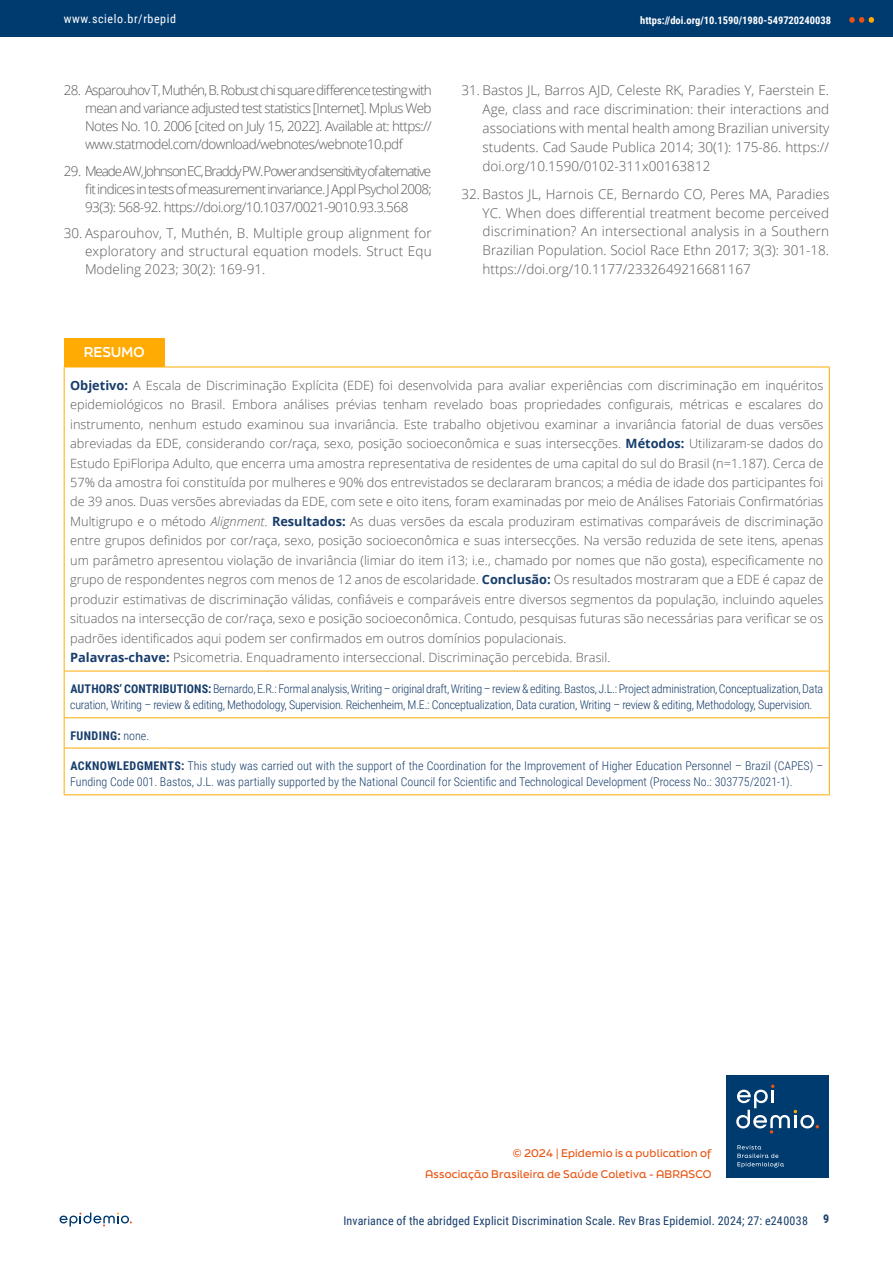
<style>
.page{position:relative;width:893px;height:1263px;background:#fff}
.page>*{position:absolute;margin:0;border:0;box-sizing:border-box;transform-origin:0 0}
.t1{font:300 13.5px/18.9px "Open Sans";color:#575756;text-align:justify}
.t2{font:700 13.5px "Final Six";letter-spacing:-.01em;color:#fff}
.t3{font:300 12.75px/19.5px "Open Sans";color:#575756}
.t4{font:300 12px/16.5px "Roboto Condensed";letter-spacing:-.02em;color:#173d6b}
.t5{font:300 12px/16.5px "Roboto Condensed";color:#173d6b}
.t6{font:12px "Roboto Condensed";letter-spacing:.015em;color:#173d6b}
.t7{font:12px "Roboto Condensed";letter-spacing:.05em;color:#fff}
.t8{font:700 12px "Roboto Condensed";letter-spacing:.035em;color:#173d6b}
.t9{font:500 10.5px/21px "Final Six";letter-spacing:.015em;color:#e85412;text-align:right}
.t10{font:700 10.5px "Roboto Condensed";color:#fff}
.s1{font-weight:700;color:#173d6b}
.s2{font-style:italic}
.s3{font-weight:700}
.s4{font-weight:300}
</style>
<div class="page">
<div style="left:0;top:0;width:893px;height:36px;background:#003b70"></div>
<svg style="left:849px;top:17px;width:25px;height:6px"></svg>
<svg style="left:60px;top:1212px;width:72px;height:14px"></svg>
<div style="left:64px;top:339px;width:100px;height:28px;background:#ffab03"></div>
<hr style="left:829px;top:671px;width:1px;height:46px;background:#ffab03">
<hr style="left:829px;top:718px;width:1px;height:30px;background:#ffab03">
<hr style="left:829px;top:748px;width:1px;height:46px;background:#ffab03">
<hr style="left:64px;top:671px;width:1px;height:46px;background:#ffab03">
<hr style="left:64px;top:717px;width:100px;height:1px;background:#ffab03">
<hr style="left:164px;top:717px;width:666px;height:1px;background:#ffab03">
<hr style="left:64px;top:718px;width:1px;height:30px;background:#ffab03">
<hr style="left:64px;top:748px;width:1px;height:46px;background:#ffab03">
<hr style="left:64px;top:748px;width:100px;height:1px;background:#ffab03">
<hr style="left:164px;top:748px;width:666px;height:1px;background:#ffab03">
<hr style="left:64px;top:794px;width:100px;height:1px;background:#ffab03">
<hr style="left:164px;top:794px;width:666px;height:1px;background:#ffab03">
<hr style="left:64px;top:367px;width:100px;height:1px;background:#ffab03">
<hr style="left:64px;top:367px;width:1px;height:304px;background:#ffab03">
<hr style="left:164px;top:367px;width:666px;height:1px;background:#ffab03">
<hr style="left:829px;top:367px;width:1px;height:304px;background:#ffab03">
<hr style="left:64px;top:671px;width:100px;height:1px;background:#ffab03">
<hr style="left:164px;top:671px;width:666px;height:1px;background:#ffab03">
<div style="left:726px;top:1075px;width:103px;height:103px;background:#003b70"></div>
<svg style="left:737px;top:1145px;width:47px;height:22px"></svg>
<svg style="left:736px;top:1084px;width:83px;height:49px"></svg>
<p class="t7" style="left:64px;top:10px;width:114px">www.scielo.br/rbepid</p>
<p class="t1" style="left:85px;top:81px;width:348px;line-height:18px;text-indent:-21px">28. Asparouhov T, Muthén, B. Robust chi square difference testing with mean and variance adjusted test statistics [Internet]. Mplus Web Notes No. 10. 2006 [cited on July 15, 2022]. Available at: https:// www.statmodel.com/download/webnotes/webnote10.pdf</p>
<p class="t1" style="left:85px;top:162px;width:348px;line-height:18px;text-indent:-21px">29. Meade AW,Johnson EC,Braddy PW. Power and sensitivity of alternative fit indices in tests of measurement invariance. J Appl Psychol 2008; 93(3): 568-92. https://doi.org/10.1037/0021-9010.93.3.568</p>
<p class="t1" style="left:85px;top:224px;width:348px;line-height:18px;text-indent:-21px">30. Asparouhov, T, Muthén, B. Multiple group alignment for exploratory and structural equation models. Struct Equ Modeling 2023; 30(2): 169-91.</p>
<p class="t10" style="left:640px;top:12px;width:192px">https://doi.org/10.1590/1980-549720240038</p>
<p class="t1" style="left:483px;top:81px;width:348px;text-indent:-21px">31. Bastos JL, Barros AJD, Celeste RK, Paradies Y, Faerstein E.<br>Age, class and race discrimination: their interactions and associations with mental health among Brazilian university students. Cad Saude Publica 2014; 30(1): 175-86. https:// doi.org/10.1590/0102-311x00163812</p>
<p class="t1" style="left:483px;top:184px;width:348px;text-indent:-21px">32. Bastos JL, Harnois CE, Bernardo CO, Peres MA, Paradies YC. When does differential treatment become perceived discrimination? An intersectional analysis in a Southern Brazilian Population. Sociol Race Ethn 2017; 3(3): 301-18. https://doi.org/10.1177/2332649216681167</p>
<p class="t2" style="left:84px;top:342px;width:62px">RESUMO</p>
<p class="t3" style="left:70px;top:375px;width:755px"><span class="s1">Objetivo:</span> A Escala de Discriminação Explícita (EDE) foi desenvolvida para avaliar experiências com discriminação em inquéritos epidemiológicos no Brasil. Embora análises prévias tenham revelado boas propriedades configurais, métricas e escalares do instrumento, nenhum estudo examinou sua invariância. Este trabalho objetivou examinar a invariância fatorial de duas versões abreviadas da EDE, considerando cor/raça, sexo, posição socioeconômica e suas intersecções. <span class="s1">Métodos:</span> Utilizaram-se dados do Estudo EpiFloripa Adulto, que encerra uma amostra representativa de residentes de uma capital do sul do Brasil (n=1.187). Cerca de 57% da amostra foi constituída por mulheres e 90% dos entrevistados se declararam brancos; a média de idade dos participantes foi de 39 anos. Duas versões abreviadas da EDE, com sete e oito itens, foram examinadas por meio de Análises Fatoriais Confirmatórias Multigrupo e o método <span class="s2">Alignment</span>. <span class="s1">Resultados:</span> As duas versões da escala produziram estimativas comparáveis de discriminação entre grupos definidos por cor/raça, sexo, posição socioeconômica e suas intersecções. Na versão reduzida de sete itens, apenas um parâmetro apresentou violação de invariância (limiar do item i13; i.e., chamado por nomes que não gosta), especificamente no grupo de respondentes negros com menos de 12 anos de escolaridade. <span class="s1">Conclusão:</span> Os resultados mostraram que a EDE é capaz de produzir estimativas de discriminação válidas, confiáveis e comparáveis entre diversos segmentos da população, incluindo aqueles situados na intersecção de cor/raça, sexo e posição socioeconômica. Contudo, pesquisas futuras são necessárias para verificar se os padrões identificados aqui podem ser confirmados em outros domínios populacionais.<br><span class="s1">Palavras-chave:</span> Psicometria. Enquadramento interseccional. Discriminação percebida. Brasil.</p>
<p class="t4" style="left:70px;top:680px;width:755px"><span class="s3">AUTHORS’ CONTRIBUTIONS:</span> Bernardo, E.R.: Formal analysis, Writing – original draft, Writing – review &amp; editing. Bastos, J.L.: Project administration, Conceptualization, Data curation, Writing – review &amp; editing, Methodology, Supervision. Reichenheim, M.E.: Conceptualization, Data curation, Writing – review &amp; editing, Methodology, Supervision.</p>
<p class="t8" style="left:70px;top:727px;width:80px">FUNDING: <span class="s4">none.</span></p>
<p class="t5" style="left:70px;top:757px;width:755px"><span class="s3">ACKNOWLEDGMENTS:</span> This study was carried out with the support of the Coordination for the Improvement of Higher Education Personnel – Brazil (CAPES) –<br>Funding Code 001. Bastos, J.L. was partially supported by the National Council for Scientific and Technological Development (Process No.: 303775/2021-1).</p>
<p class="t9" style="left:425px;top:1142px;width:288px">© 2024 | Epidemio is a publication of<br>Associação Brasileira de Saúde Coletiva - ABRASCO</p>
<p class="t6" style="left:343px;top:1212px;width:466px">Invariance of the abridged Explicit Discrimination Scale. Rev Bras Epidemiol. 2024; 27: e240038</p>
<p class="t8" style="left:823px;top:1211px;width:8px">9</p>
</div>
